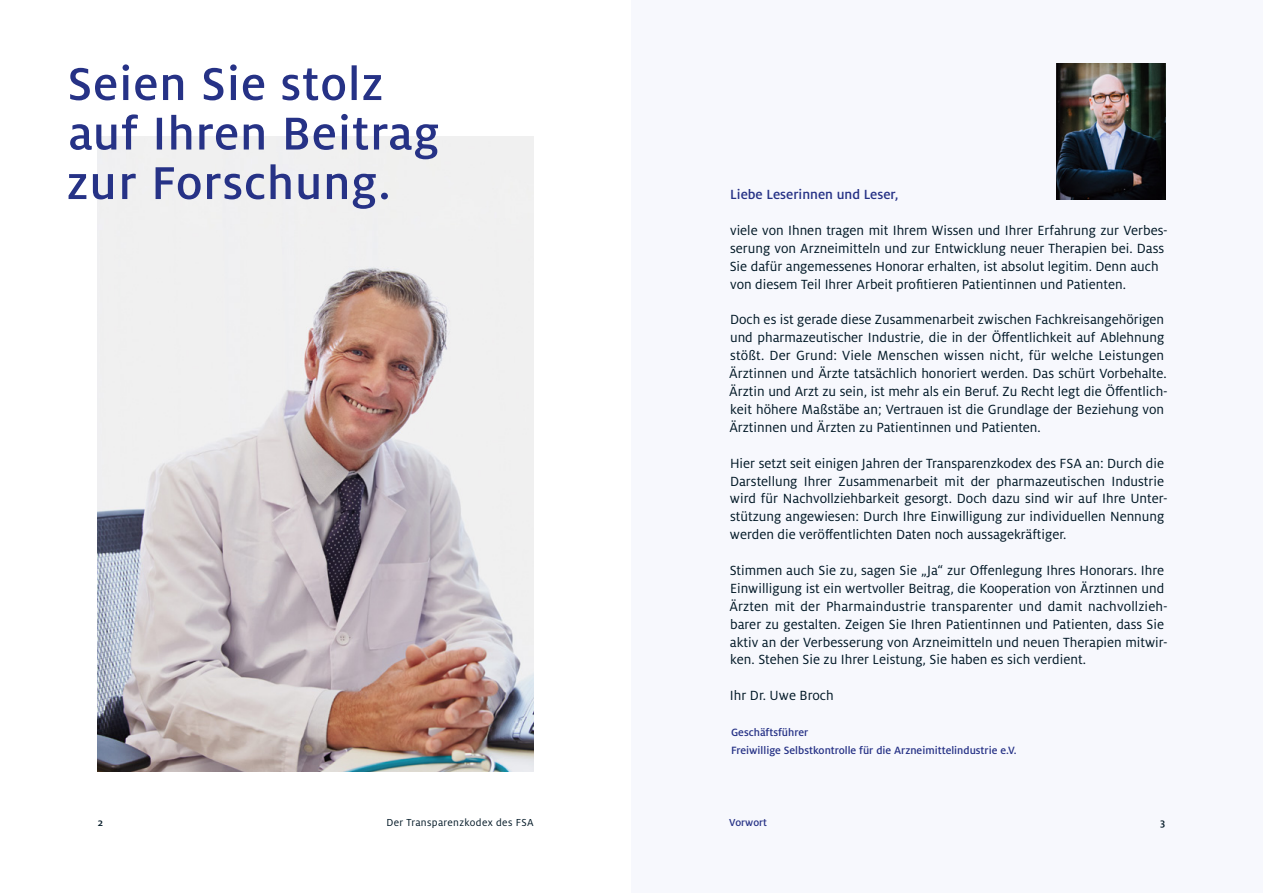
<style>
.page{position:relative;width:1263px;height:893px;background:#fff}
.page>*{position:absolute;margin:0;border:0;box-sizing:border-box;transform-origin:0 0}
.t1{font:14.7px/17.9px "Milo Pro";color:#001725}
.t2{font:500 14.7px "Milo Pro";color:#263286}
.t3{font:500 11.7px/17.9px "Milo Pro";color:#263286}
.t4{font:11.25px "Milo Pro";letter-spacing:.03em;color:#001725}
.t5{font:500 11.25px "Milo Pro";color:#263286}
.t6{font:500 11.25px "Milo Pro";color:#001725}
</style>
<div class="page">
<div style="left:631px;top:0;width:632px;height:893px;background:#f7f8fd"></div>
<img style="left:98px;top:136px;width:436px;height:636px">
<svg style="left:69px;top:114px;width:369px;height:95px"></svg>
<svg style="left:70px;top:64px;width:311px;height:36px"></svg>
<img style="left:1056px;top:64px;width:109px;height:136px">
<p class="t2" style="left:730px;top:186px;width:170px">Liebe Leserinnen und Leser,</p>
<p class="t1" style="left:730px;top:221px;width:440px">viele von Ihnen tragen mit Ihrem Wissen und Ihrer Erfahrung zur Verbes&shy;serung von Arzneimitteln und zur Entwicklung neuer Therapien bei. Dass Sie dafür angemessenes Honorar erhalten, ist absolut legitim. Denn auch von diesem Teil Ihrer Arbeit profitieren Patientinnen und Patienten.</p>
<p class="t1" style="left:729px;top:311px;width:440px">Doch es ist gerade diese Zusammenarbeit zwischen Fachkreisangehörigen und pharmazeutischer Industrie, die in der Öffentlichkeit auf Ablehnung stößt. Der Grund: Viele Menschen wissen nicht, für welche Leistungen Ärztinnen und Ärzte tatsächlich honoriert werden. Das schürt Vorbehalte.<br>Ärztin und Arzt zu sein, ist mehr als ein Beruf. Zu Recht legt die Öffentlich&shy;keit höhere Maßstäbe an; Vertrauen ist die Grundlage der Beziehung von Ärztinnen und Ärzten zu Patientinnen und Patienten.</p>
<p class="t1" style="left:730px;top:454px;width:439px">Hier setzt seit einigen Jahren der Transparenzkodex des FSA an: Durch die Darstellung Ihrer Zusammenarbeit mit der pharmazeutischen Industrie wird für Nachvollziehbarkeit gesorgt. Doch dazu sind wir auf Ihre Unter&shy;stützung angewiesen: Durch Ihre Einwilligung zur individuellen Nennung werden die veröffentlichten Daten noch aussagekräftiger.</p>
<p class="t1" style="left:729px;top:561px;width:440px">Stimmen auch Sie zu, sagen Sie „Ja“ zur Offenlegung Ihres Honorars. Ihre Einwilligung ist ein wertvoller Beitrag, die Kooperation von Ärztinnen und Ärzten mit der Pharmaindustrie transparenter und damit nachvollzieh&shy;barer zu gestalten. Zeigen Sie Ihren Patientinnen und Patienten, dass Sie aktiv an der Verbesserung von Arzneimitteln und neuen Therapien mitwir&shy;ken. Stehen Sie zu Ihrer Leistung, Sie haben es sich verdient.</p>
<p class="t1" style="left:730px;top:687px;width:105px">Ihr Dr. Uwe Broch</p>
<p class="t3" style="left:731px;top:723px;width:287px">Geschäftsführer<br>Freiwillige Selbstkontrolle für die Arzneimittelindustrie e.V.</p>
<p class="t4" style="left:386px;top:816px;width:149px">Der Transparenzkodex des FSA</p>
<p class="t5" style="left:729px;top:816px;width:39px">Vorwort</p>
<p class="t6" style="left:98px;top:816px;width:7px">2</p>
<p class="t6" style="left:1160px;top:816px;width:7px">3</p>
</div>
